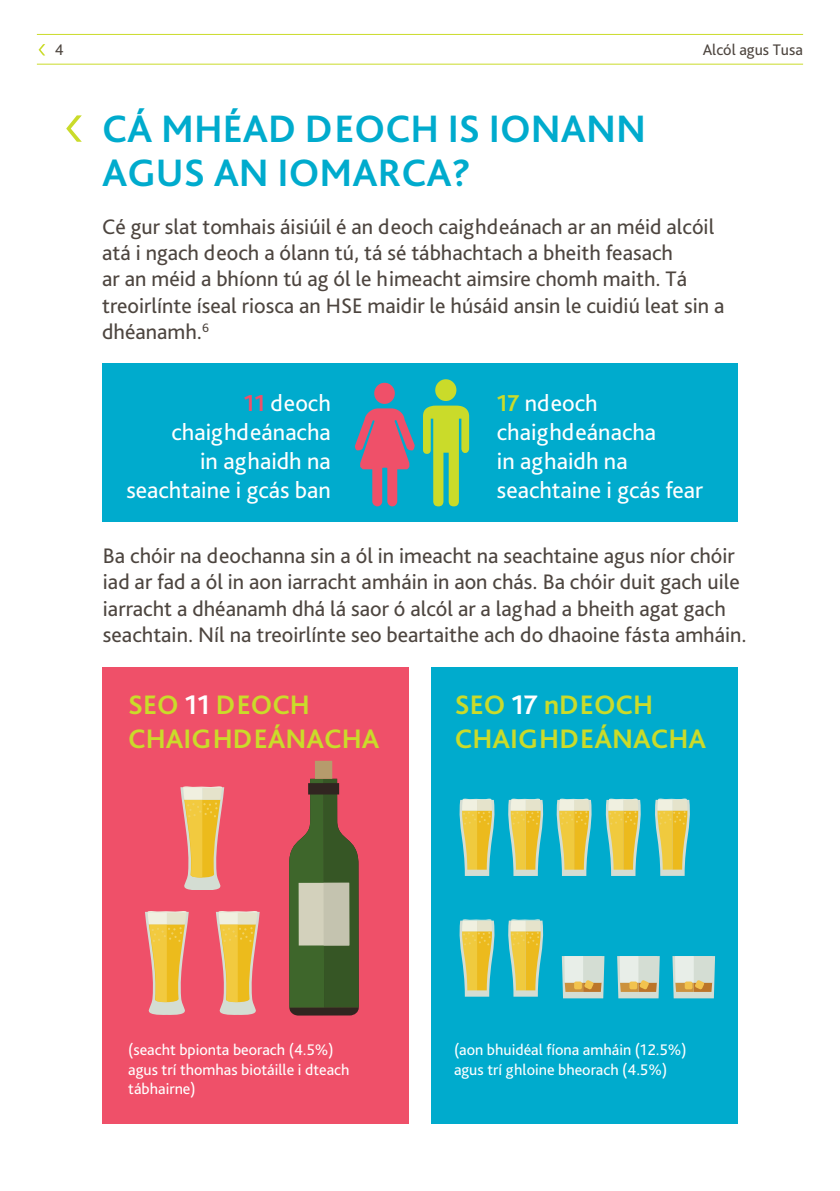
<style>
.page{position:relative;width:840px;height:1191px;background:#fff}
.page>*{position:absolute;margin:0;border:0;box-sizing:border-box;transform-origin:0 0}
.t1{font:700 40px/44px "Bliss Pro";color:#00abcd}
.t2{font:700 28px/33.6px "Bliss Pro";color:#cadb2a}
.t3{font:24px/28.8px "Bliss Pro";color:#fff;text-align:right}
.t4{font:22px/26.4px "Bliss Pro";color:#4d453f}
.t5{font:16px/19.2px "Bliss Pro";color:#fff}
.t6{font:16px "Bliss Pro";color:#4d453f}
.s1{font-weight:700;color:#ef5069}
.s2{font-weight:700;color:#cadb2a}
.s3{color:#fff}
</style>
<div class="page">
<svg style="left:39px;top:44px;width:6px;height:11px"></svg>
<hr style="left:37px;top:64px;width:765px;height:1px;background:#cadb2a">
<hr style="left:37px;top:34px;width:765px;height:1px;background:#cadb2a">
<div style="left:102px;top:667px;width:306px;height:456px;background:#ef5069"></div>
<div style="left:431px;top:667px;width:306px;height:456px;background:#00abcd"></div>
<div style="left:102px;top:363px;width:635px;height:159px;background:#00abcd"></div>
<svg style="left:66px;top:115px;width:16px;height:27px"></svg>
<svg style="left:423px;top:379px;width:46px;height:127px"></svg>
<svg style="left:354px;top:383px;width:60px;height:123px"></svg>
<svg style="left:459px;top:798px;width:36px;height:78px;background:#bdc77e"></svg>
<svg style="left:459px;top:919px;width:36px;height:77px;background:#bec77d"></svg>
<svg style="left:556px;top:798px;width:36px;height:78px;background:#bdc87f"></svg>
<svg style="left:508px;top:798px;width:35px;height:78px;background:#c2c87d"></svg>
<svg style="left:508px;top:919px;width:35px;height:77px;background:#c3c87c"></svg>
<svg style="left:605px;top:798px;width:36px;height:78px"></svg>
<svg style="left:655px;top:798px;width:35px;height:78px;background:#c2c87d"></svg>
<svg style="left:180px;top:786px;width:44px;height:103px"></svg>
<svg style="left:289px;top:779px;width:69px;height:236px"></svg>
<div style="left:308px;top:783px;width:31px;height:11px;background:#312520"></div>
<div style="left:315px;top:760px;width:17px;height:19px;background:#b69b6c"></div>
<div style="left:298px;top:882px;width:51px;height:63px;background:#d3d1bc"></div>
<div style="left:323px;top:882px;width:26px;height:63px;background:#c4c3af"></div>
<svg style="left:145px;top:911px;width:44px;height:103px"></svg>
<svg style="left:216px;top:911px;width:43px;height:103px"></svg>
<svg style="left:561px;top:956px;width:43px;height:42px;background:#d0d2bb"></svg>
<svg style="left:617px;top:956px;width:42px;height:42px;background:#d4d3ba"></svg>
<svg style="left:672px;top:956px;width:42px;height:42px;background:#d3d2ba"></svg>
<p class="t6" style="left:55px;top:40px;width:10px">4</p>
<p class="t6" style="left:702px;top:40px;width:102px">Alcól agus Tusa</p>
<h1 class="t1" style="left:102px;top:105px;width:545px">CÁ MHÉAD DEOCH IS IONANN<br>AGUS AN IOMARCA?</h1>
<p class="t4" style="left:102px;top:213px;width:623px">Cé gur slat tomhais áisiúil é an deoch caighdeánach ar an méid alcóil atá i ngach deoch a ólann tú, tá sé tábhachtach a bheith feasach<br>ar an méid a bhíonn tú ag ól le himeacht aimsire chomh maith. Tá treoirlínte íseal riosca an HSE maidir le húsáid ansin le cuidiú leat sin a dhéanamh.<sup>6</sup></p>
<p class="t3" style="left:126px;top:388px;width:206px"><span class="s1">11</span> deoch chaighdeánacha<br>in aghaidh na seachtaine i gcás ban</p>
<p class="t3" style="left:496px;top:388px;width:208px;text-align:left"><span class="s2">17</span> ndeoch chaighdeánacha<br>in aghaidh na seachtaine i gcás fear</p>
<p class="t4" style="left:103px;top:542px;width:645px">Ba chóir na deochanna sin a ól in imeacht na seachtaine agus níor chóir iad ar fad a ól in aon iarracht amháin in aon chás. Ba chóir duit gach uile iarracht a dhéanamh dhá lá saor ó alcól ar a laghad a bheith agat gach seachtain. Níl na treoirlínte seo beartaithe ach do dhaoine fásta amháin.</p>
<p class="t2" style="left:128px;top:687px;width:252px">SEO <span class="s3">11</span> DEOCH<br>CHAIGHDEÁNACHA</p>
<p class="t2" style="left:454px;top:687px;width:252px">SEO <span class="s3">17</span> nDEOCH<br>CHAIGHDEÁNACHA</p>
<p class="t5" style="left:128px;top:1040px;width:222px">(seacht bpionta beorach (4.5%) agus trí thomhas biotáille i dteach tábhairne)</p>
<p class="t5" style="left:453px;top:1040px;width:234px">(aon bhuidéal fíona amháin (12.5%) agus trí ghloine bheorach (4.5%)</p>
</div>
